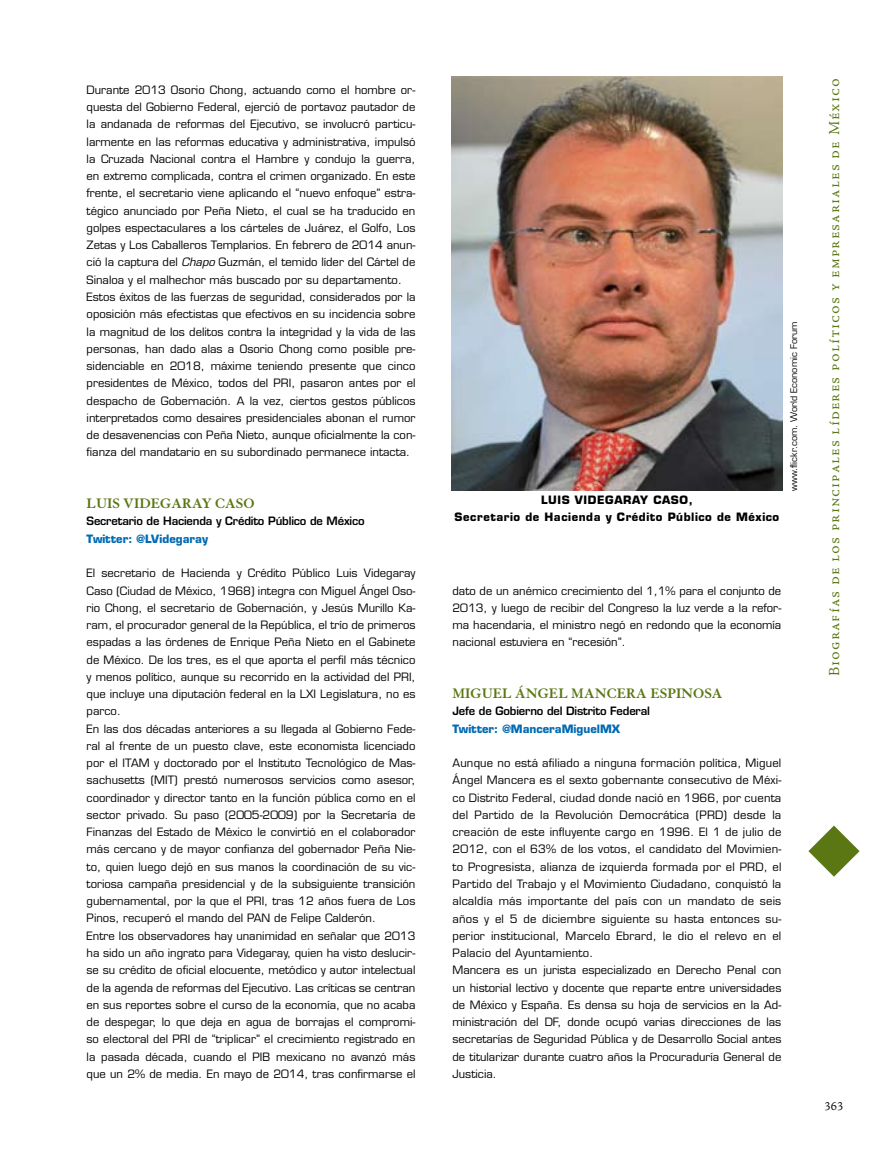
<style>
.page{position:relative;width:885px;height:1149px;background:#fff}
.page>*{position:absolute;margin:0;border:0;box-sizing:border-box;transform-origin:0 0}
.t1{font:15px "Adobe Jenson Pro Lt Capt";letter-spacing:.07em;color:#5a7713}
.t2{font:700 15px "Granjon";color:#5a7713}
.t3{font:12px "Adobe Jenson Pro Lt Capt";color:#000}
.t4{font:11.25px/17.2px "Eurostile";color:#000}
.t5{font:600 11.25px "Eurostile";letter-spacing:-.015em;color:#000}
.t6{font:700 11.25px/17.2px "Eurostile";letter-spacing:.05em;color:#000;text-align:center}
.t7{font:700 11.25px "Eurostile";color:#006ab2}
.t8{font:9px "Eurostile";color:#000}
.s1{font-style:italic}
</style>
<div class="page">
<svg style="left:808px;top:825px;width:51px;height:51px"></svg>
<img style="left:451px;top:77px;width:331px;height:414px">
<p class="t4" style="left:87px;top:81px;width:330px">Durante 2013 Osorio Chong, actuando como el hombre or&shy;questa del Gobierno Federal, ejerció de portavoz pautador de la andanada de reformas del Ejecutivo, se involucró particu&shy;larmente en las reformas educativa y administrativa, impulsó la Cruzada Nacional contra el Hambre y condujo la guerra, en extremo complicada, contra el crimen organizado. En este frente, el secretario viene aplicando el “nuevo enfoque” estra&shy;tégico anunciado por Peña Nieto, el cual se ha traducido en golpes espectaculares a los cárteles de Juárez, el Golfo, Los Zetas y Los Caballeros Templarios. En febrero de 2014 anun&shy;ció la captura del <span class="s1">Chapo</span> Guzmán, el temido líder del Cártel de Sinaloa y el malhechor más buscado por su departamento.<br>Estos éxitos de las fuerzas de seguridad, considerados por la oposición más efectistas que efectivos en su incidencia sobre la magnitud de los delitos contra la integridad y la vida de las personas, han dado alas a Osorio Chong como posible pre&shy;sidenciable en 2018, máxime teniendo presente que cinco presidentes de México, todos del PRI, pasaron antes por el despacho de Gobernación. A la vez, ciertos gestos públicos interpretados como desaires presidenciales abonan el rumor de desavenencias con Peña Nieto, aunque oficialmente la con&shy;fianza del mandatario en su subordinado permanece intacta.</p>
<h1 class="t2" style="left:87px;top:495px;width:169px">LUIS VIDEGARAY CASO</h1>
<p class="t5" style="left:87px;top:514px;width:279px">Secretario de Hacienda y Crédito Público de México</p>
<p class="t7" style="left:87px;top:531px;width:123px">Twitter: @LVidegaray</p>
<p class="t4" style="left:87px;top:564px;width:330px">El secretario de Hacienda y Crédito Público Luis Videgaray Caso (Ciudad de México, 1968) integra con Miguel Ángel Oso&shy;rio Chong, el secretario de Gobernación, y Jesús Murillo Ka&shy;ram, el procurador general de la República, el trío de primeros espadas a las órdenes de Enrique Peña Nieto en el Gabinete de México. De los tres, es el que aporta el perfil más técnico y menos político, aunque su recorrido en la actividad del PRI, que incluye una diputación federal en la LXI Legislatura, no es parco.<br>En las dos décadas anteriores a su llegada al Gobierno Fede&shy;ral al frente de un puesto clave, este economista licenciado por el ITAM y doctorado por el Instituto Tecnológico de Mas&shy;sachusetts (MIT) prestó numerosos servicios como asesor, coordinador y director tanto en la función pública como en el sector privado. Su paso (2005-2009) por la Secretaría de Finanzas del Estado de México le convirtió en el colaborador más cercano y de mayor confianza del gobernador Peña Nie&shy;to, quien luego dejó en sus manos la coordinación de su vic&shy;toriosa campaña presidencial y de la subsiguiente transición gubernamental, por la que el PRI, tras 12 años fuera de Los Pinos, recuperó el mando del PAN de Felipe Calderón.<br>Entre los observadores hay unanimidad en señalar que 2013 ha sido un año ingrato para Videgaray, quien ha visto deslucir&shy;se su crédito de oficial elocuente, metódico y autor intelectual de la agenda de reformas del Ejecutivo. Las críticas se centran en sus reportes sobre el curso de la economía, que no acaba de despegar, lo que deja en agua de borrajas el compromi&shy;so electoral del PRI de “triplicar” el crecimiento registrado en la pasada década, cuando el PIB mexicano no avanzó más que un 2% de media. En mayo de 2014, tras confirmarse el</p>
<p class="t6" style="left:454px;top:491px;width:326px">LUIS VIDEGARAY CASO,<br>Secretario de Hacienda y Crédito Público de México</p>
<p class="t8" style="left:788px;top:491px;width:171px;rotate:-90deg">www.flickr.com. World Economic Forum</p>
<p class="t4" style="left:452px;top:581px;width:330px;text-align:justify">dato de un anémico crecimiento del 1,1% para el conjunto de 2013, y luego de recibir del Congreso la luz verde a la refor&shy;ma hacendaria, el ministro negó en redondo que la economía nacional estuviera en “recesión”.</p>
<h1 class="t2" style="left:452px;top:685px;width:272px">MIGUEL ÁNGEL MANCERA ESPINOSA</h1>
<p class="t5" style="left:452px;top:704px;width:199px">Jefe de Gobierno del Distrito Federal</p>
<p class="t7" style="left:452px;top:721px;width:169px">Twitter: @ManceraMiguelMX</p>
<p class="t4" style="left:452px;top:754px;width:330px">Aunque no está afiliado a ninguna formación política, Miguel Ángel Mancera es el sexto gobernante consecutivo de Méxi&shy;co Distrito Federal, ciudad donde nació en 1966, por cuenta del Partido de la Revolución Democrática (PRD) desde la creación de este influyente cargo en 1996. El 1 de julio de 2012, con el 63% de los votos, el candidato del Movimien&shy;to Progresista, alianza de izquierda formada por el PRD, el Partido del Trabajo y el Movimiento Ciudadano, conquistó la alcaldía más importante del país con un mandato de seis años y el 5 de diciembre siguiente su hasta entonces su&shy;perior institucional, Marcelo Ebrard, le dio el relevo en el Palacio del Ayuntamiento.<br>Mancera es un jurista especializado en Derecho Penal con un historial lectivo y docente que reparte entre universidades de México y España. Es densa su hoja de servicios en la Ad&shy;ministración del DF, donde ocupó varias direcciones de las secretarías de Seguridad Pública y de Desarrollo Social antes de titularizar durante cuatro años la Procuraduría General de Justicia.</p>
<h1 class="t1" style="left:825px;top:676px;width:599px;rotate:-90deg">Biografías de los principales líderes políticos y empresariales de México</h1>
<p class="t3" style="left:824px;top:1098px;width:21px">363</p>
</div>
